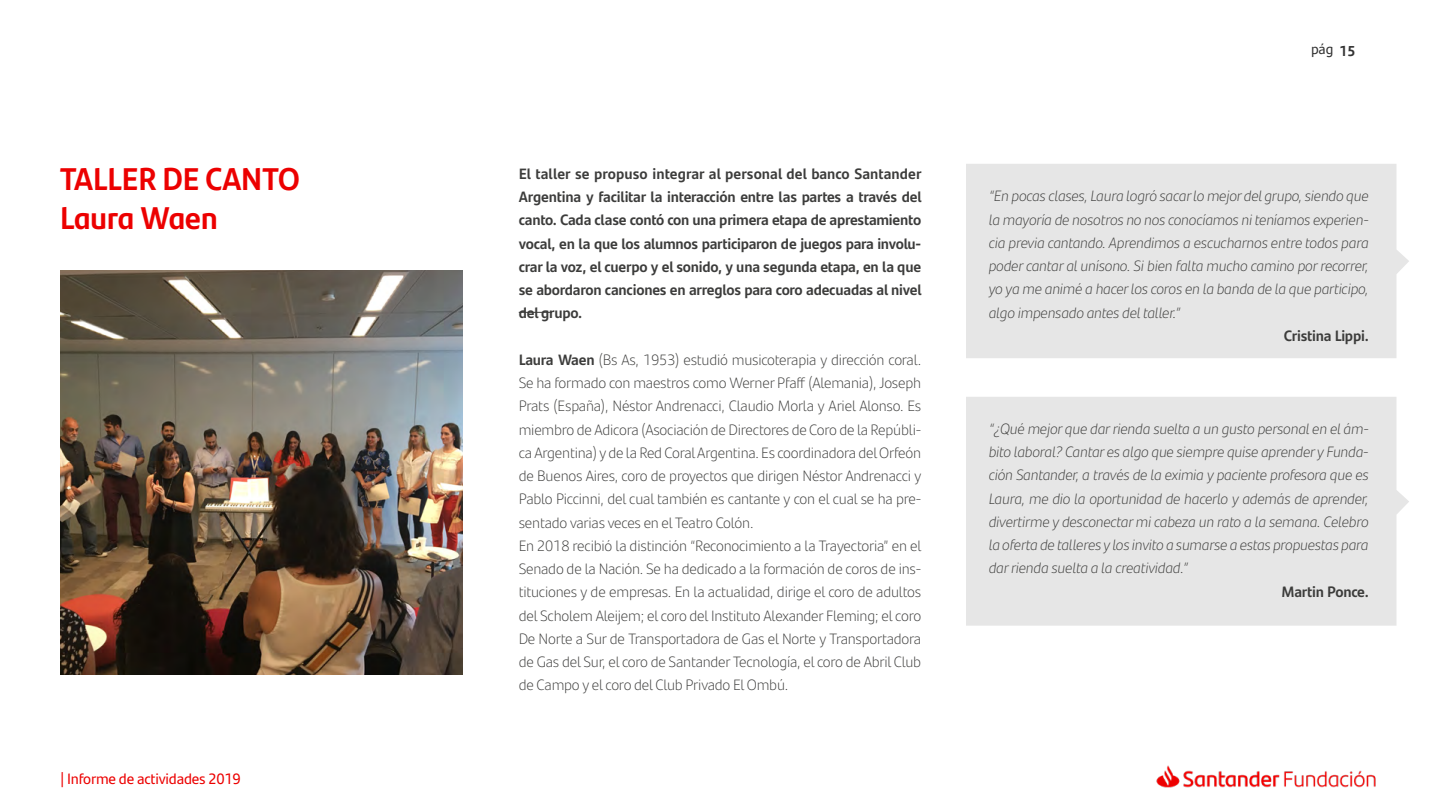
<style>
.page{position:relative;width:1440px;height:810px;background:#fff}
.page>*{position:absolute;margin:0;border:0;box-sizing:border-box;transform-origin:0 0}
.t1{font:700 31.5px/39px "Santander Headline W05";color:#ec0000}
.t2{font:300 15px/23.2px "Santander Text W05";letter-spacing:-.015em;color:#3c3c3b}
.t3{font:italic 300 15px/23.2px "Santander Text W05";letter-spacing:-.015em;color:#3c3c3b;text-align:justify}
.t4{font:700 15px/23.2px "Santander Text W05";letter-spacing:-.015em;color:#3c3c3b;text-align:justify}
.t5{font:15px "Santander Text W05";letter-spacing:-.015em;color:#ec0000}
.t6{font:14.4px "Santander Text W05";color:#333}
.s1{font-weight:700}
</style>
<div class="page">
<img style="left:1156px;top:765px;width:220px;height:23px">
<div style="left:966px;top:164px;width:443px;height:194px;background:#e6e6e6"></div>
<div style="left:966px;top:397px;width:443px;height:229px;background:#e6e6e6"></div>
<img style="left:60px;top:270px;width:402px;height:405px">
<hr style="left:519px;top:312px;width:33px;height:1px;background:#3c3c3b">
<h1 class="t1" style="left:60px;top:158px;width:241px">TALLER DE CANTO<br>Laura Waen</h1>
<p class="t4" style="left:519px;top:161px;width:405px">El taller se propuso integrar al personal del banco Santander Argentina y facilitar la interacción entre las partes a través del canto. Cada clase contó con una primera etapa de aprestamiento vocal, en la que los alumnos participaron de juegos para involu&shy;crar la voz, el cuerpo y el sonido, y una segunda etapa, en la que se abordaron canciones en arreglos para coro adecuadas al nivel del grupo.</p>
<p class="t2" style="left:519px;top:347px;width:404px"><span class="s1">Laura Waen</span> (Bs As, 1953) estudió musicoterapia y dirección coral.<br>Se ha formado con maestros como Werner Pfaff (Alemania), Joseph Prats (España), Néstor Andrenacci, Claudio Morla y Ariel Alonso. Es miembro de Adicora (Asociación de Directores de Coro de la Repúbli&shy;ca Argentina) y de la Red Coral Argentina. Es coordinadora del Orfeón de Buenos Aires, coro de proyectos que dirigen Néstor Andrenacci y Pablo Piccinni, del cual también es cantante y con el cual se ha pre&shy;sentado varias veces en el Teatro Colón.<br>En 2018 recibió la distinción “Reconocimiento a la Trayectoria” en el Senado de la Nación. Se ha dedicado a la formación de coros de ins&shy;tituciones y de empresas. En la actualidad, dirige el coro de adultos del Scholem Aleijem; el coro del Instituto Alexander Fleming; el coro De Norte a Sur de Transportadora de Gas el Norte y Transportadora de Gas del Sur, el coro de Santander Tecnología, el coro de Abril Club de Campo y el coro del Club Privado El Ombú.</p>
<p class="t5" style="left:60px;top:767px;width:182px">| Informe de actividades 2019</p>
<p class="t6" style="left:1311px;top:38px;width:46px">pág <span class="s1">15</span></p>
<p class="t3" style="left:989px;top:184px;width:382px">“En pocas clases, Laura logró sacar lo mejor del grupo, siendo que la mayoría de nosotros no nos conocíamos ni teníamos experien&shy;cia previa cantando. Aprendimos a escucharnos entre todos para poder cantar al unísono. Si bien falta mucho camino por recorrer, yo ya me animé a hacer los coros en la banda de la que participo, algo impensado antes del taller.”</p>
<p class="t4" style="left:1284px;top:323px;width:86px">Cristina Lippi.</p>
<p class="t3" style="left:989px;top:416px;width:382px">“¿Qué mejor que dar rienda suelta a un gusto personal en el ám&shy;bito laboral? Cantar es algo que siempre quise aprender y Funda&shy;ción Santander, a través de la eximia y paciente profesora que es Laura, me dio la oportunidad de hacerlo y además de aprender, divertirme y desconectar mi cabeza un rato a la semana. Celebro la oferta de talleres y los invito a sumarse a estas propuestas para dar rienda suelta a la creatividad.”</p>
<p class="t4" style="left:1282px;top:579px;width:89px">Martin Ponce.</p>
</div>
